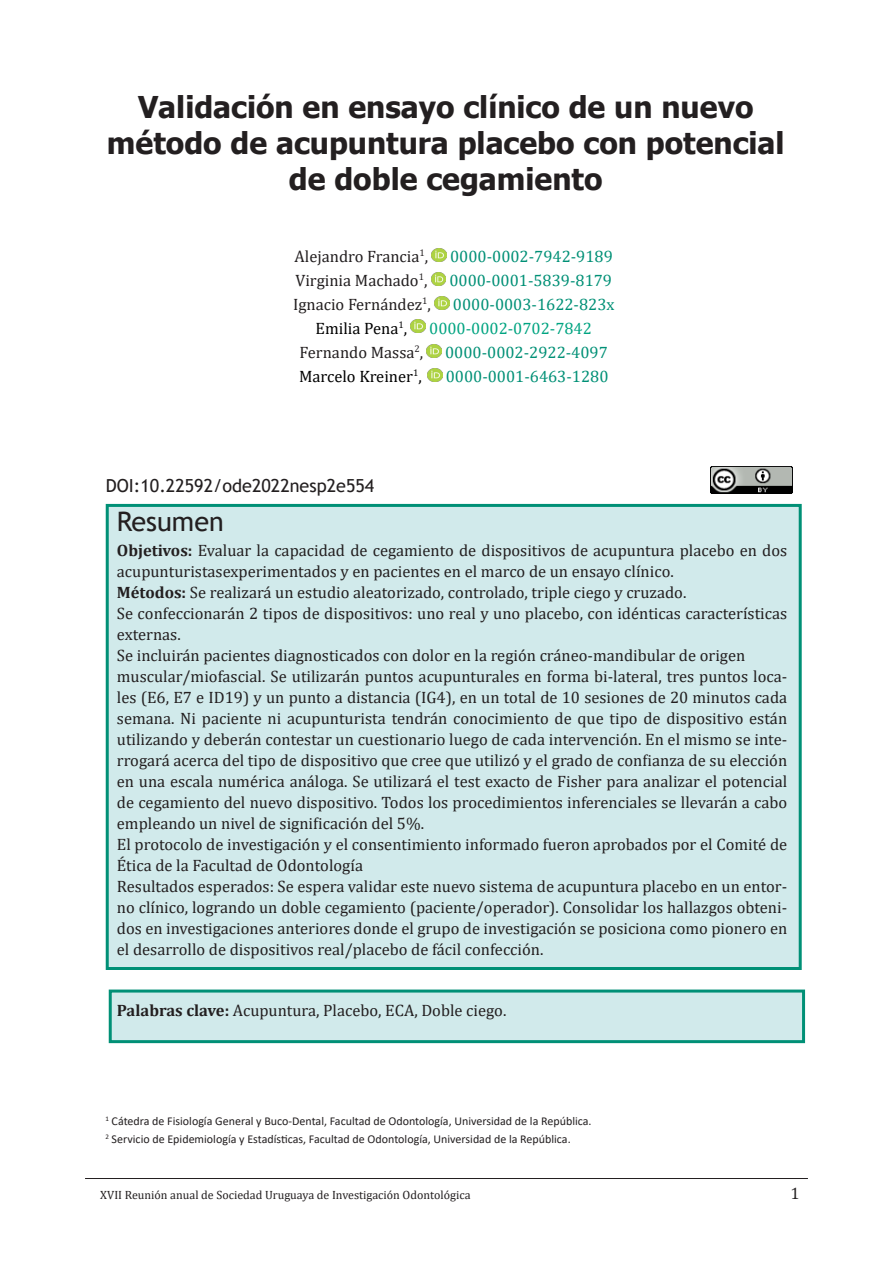
<style>
.page{position:relative;width:893px;height:1263px;background:#fff}
.page>*{position:absolute;margin:0;border:0;box-sizing:border-box;transform-origin:0 0}
.t1{font:700 30px/36px "Tahoma";color:#231f20;text-align:center}
.t2{font:27px "Trebuchet MS";color:#231f20}
.t3{font:18px "Trebuchet MS";color:#231f20}
.t4{font:16.5px/21px "Cambria";color:#231f20}
.t5{font:16.5px "Cambria";color:#009076}
.t6{font:16.5px "Cambria";color:#000}
.t7{font:16.5px "Cambria";color:#00a481}
.t8{font:12px "Calibri";color:#231f20}
.t9{font:12px "Cambria";color:#231f20}
.s1{font-weight:700}
</style>
<div class="page">
<hr style="left:85px;top:1178px;width:723px;height:1px;background:#231f20">
<img style="left:432px;top:248px;width:14px;height:14px">
<img style="left:431px;top:272px;width:15px;height:14px">
<img style="left:435px;top:296px;width:14px;height:14px">
<img style="left:411px;top:319px;width:15px;height:14px">
<img style="left:427px;top:344px;width:14px;height:14px">
<img style="left:427px;top:368px;width:15px;height:14px">
<img style="left:710px;top:467px;width:83px;height:26px">
<div style="left:106px;top:504px;width:696px;height:466px;background:#d1eaeb;border:3px solid #009076"></div>
<div style="left:109px;top:989px;width:696px;height:54px;background:#d1eaeb;border:3px solid #009076"></div>
<p class="t1" style="left:138px;top:90px;width:617px">Validación en ensayo clínico de un nuevo</p>
<p class="t1" style="left:107px;top:126px;width:679px">método de acupuntura placebo con potencial de doble cegamiento</p>
<p class="t4" style="left:295px;top:246px;width:135px">Alejandro Francia<sup>1</sup>,</p>
<p class="t5" style="left:450px;top:247px;width:164px">0000-0002-7942-9189</p>
<p class="t4" style="left:295px;top:270px;width:134px">Virginia Machado<sup>1</sup>,</p>
<p class="t5" style="left:449px;top:271px;width:164px">0000-0001-5839-8179</p>
<p class="t4" style="left:293px;top:294px;width:139px">Ignacio Fernández<sup>1</sup>,</p>
<p class="t5" style="left:453px;top:295px;width:163px">0000-0003-1622-823x</p>
<p class="t6" style="left:316px;top:319px;width:93px">Emilia Pena<sup>1</sup>,</p>
<p class="t7" style="left:429px;top:319px;width:164px">0000-0002-0702-7842</p>
<p class="t4" style="left:300px;top:342px;width:125px">Fernando Massa<sup>2</sup>,</p>
<p class="t5" style="left:445px;top:343px;width:164px">0000-0002-2922-4097</p>
<p class="t6" style="left:299px;top:367px;width:124px">Marcelo Kreiner<sup>1</sup>,</p>
<p class="t5" style="left:446px;top:367px;width:164px">0000-0001-6463-1280</p>
<p class="t3" style="left:106px;top:474px;width:270px">DOI:10.22592/ode2022nesp2e554</p>
<p class="t2" style="left:117px;top:504px;width:108px">Resumen</p>
<p class="t4" style="left:117px;top:540px;width:672px"><span class="s1">Objetivos:</span> Evaluar la capacidad de cegamiento de dispositivos de acupuntura placebo en dos acupunturistasexperimentados y en pacientes en el marco de un ensayo clínico.</p>
<p class="t4" style="left:117px;top:582px;width:571px"><span class="s1">Métodos:</span> Se realizará un estudio aleatorizado, controlado, triple ciego y cruzado.</p>
<p class="t4" style="left:117px;top:603px;width:672px">Se confeccionarán 2 tipos de dispositivos: uno real y uno placebo, con idénticas características externas.</p>
<p class="t4" style="left:117px;top:645px;width:630px">Se incluirán pacientes diagnosticados con dolor en la región cráneo-mandibular de origen</p>
<p class="t4" style="left:117px;top:666px;width:672px;text-align:justify">muscular/miofascial. Se utilizarán puntos acupunturales en forma bi-lateral, tres puntos loca&shy;les (E6, E7 e ID19) y un punto a distancia (IG4), en un total de 10 sesiones de 20 minutos cada semana. Ni paciente ni acupunturista tendrán conocimiento de que tipo de dispositivo están utilizando y deberán contestar un cuestionario luego de cada intervención. En el mismo se inte&shy;rrogará acerca del tipo de dispositivo que cree que utilizó y el grado de confianza de su elección en una escala numérica análoga. Se utilizará el test exacto de Fisher para analizar el potencial de cegamiento del nuevo dispositivo. Todos los procedimientos inferenciales se llevarán a cabo empleando un nivel de significación del 5%.</p>
<p class="t4" style="left:117px;top:834px;width:672px">El protocolo de investigación y el consentimiento informado fueron aprobados por el Comité de<br>Ética de la Facultad de Odontología</p>
<p class="t4" style="left:117px;top:876px;width:672px;text-align:justify">Resultados esperados: Se espera validar este nuevo sistema de acupuntura placebo en un entor&shy;no clínico, logrando un doble cegamiento (paciente/operador). Consolidar los hallazgos obteni&shy;dos en investigaciones anteriores donde el grupo de investigación se posiciona como pionero en el desarrollo de dispositivos real/placebo de fácil confección.</p>
<p class="t4" style="left:117px;top:1000px;width:391px"><span class="s1">Palabras clave:</span> Acupuntura, Placebo, ECA, Doble ciego.</p>
<p class="t8" style="left:105px;top:1113px;width:488px"><sup>1</sup> Cátedra de Fisiología General y Buco-Dental, Facultad de Odontología, Universidad de la República.</p>
<p class="t8" style="left:105px;top:1131px;width:467px"><sup>2</sup> Servicio de Epidemiología y Estadísticas, Facultad de Odontología, Universidad de la República.</p>
<p class="t9" style="left:100px;top:1188px;width:372px">XVII Reunión anual de Sociedad Uruguaya de Investigación Odontológica</p>
<p class="t4" style="left:790px;top:1183px;width:11px">1</p>
</div>
